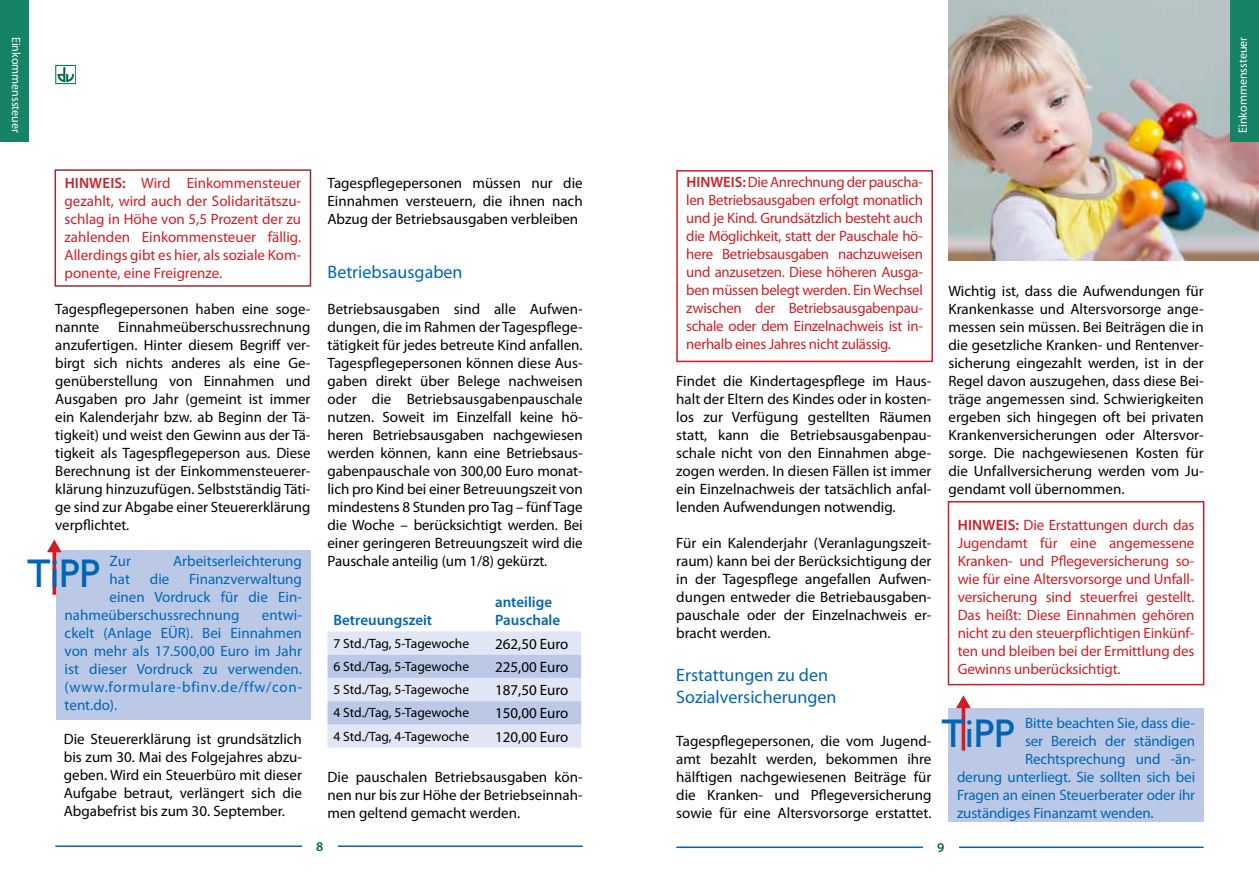
<style>
.page{position:relative;width:1259px;height:893px;background:#fff}
.page>*{position:absolute;margin:0;border:0;box-sizing:border-box;transform-origin:0 0}
.t1{font:500 40.8px "Chantilly";color:#0066b3}
.t2{font:18px/21.6px "Myriad Pro";color:#0066b3}
.t3{font:15px/18px "Myriad Pro";color:#000;text-align:justify}
.t4{font:15px/18px "Myriad Pro";letter-spacing:-.01em;color:#cf1f25;text-align:justify}
.t5{font:15px/18px "Myriad Pro";letter-spacing:-.01em;color:#0066b3;text-align:justify}
.t6{font:600 15px/18px "Myriad Pro";color:#0066b3}
.t7{font:13.5px "Myriad Pro";color:#000}
.t8{font:600 13.5px "Myriad Pro";color:#006a45}
.t9{font:12px "Myriad Pro";color:#fff}
.s1{font-weight:600}
</style>
<div class="page">
<hr style="left:55px;top:845px;width:528px;height:2px;background:#0066b3">
<div style="left:302px;top:840px;width:36px;height:26px;background:#fff"></div>
<hr style="left:676px;top:846px;width:527px;height:2px;background:#0066b3">
<div style="left:923px;top:841px;width:35px;height:26px;background:#fff"></div>
<div style="left:55px;top:65px;width:21px;height:19px;border:1px solid #006a45"></div>
<svg style="left:57px;top:67px;width:19px;height:18px"></svg>
<div style="left:0;top:0;width:29px;height:141px;background:#168366"></div>
<svg style="left:327px;top:631px;width:254px;height:117px;background:#d2daee"></svg>
<div style="left:55px;top:169px;width:256px;height:118px;border:2px solid #962e34"></div>
<img style="left:948px;top:0;width:311px;height:260px">
<div style="left:56px;top:550px;width:254px;height:170px;background:#bbc9e7"></div>
<div style="left:676px;top:170px;width:257px;height:192px;border:2px solid #cf1f25"></div>
<div style="left:948px;top:708px;width:255px;height:114px;background:#bbc9e7"></div>
<div style="left:1230px;top:0;width:29px;height:141px;background:#168366"></div>
<div style="left:947px;top:501px;width:257px;height:184px;border:2px solid #cf1f25"></div>
<p class="t9" style="left:24px;top:37px;width:98px;rotate:90deg">Einkommenssteuer</p>
<p class="t4" style="left:65px;top:174px;width:238px"><span class="s1">Hinweis:</span> Wird Einkommensteuer gezahlt, wird auch der Solidaritätszu&shy;schlag in Höhe von 5,5 Prozent der zu zahlenden Einkommensteuer fällig.<br>Allerdings gibt es hier, als soziale Kom&shy;ponente, eine Freigrenze.</p>
<p class="t3" style="left:55px;top:300px;width:257px">Tagespflegepersonen haben eine soge&shy;nannte</p>
<p class="t3" style="left:55px;top:318px;width:257px;text-indent:63px">Einnahmeüberschussrechnung anzufertigen. Hinter diesem Begriff ver&shy;birgt sich nichts anderes als eine Ge&shy;genüberstellung von Einnahmen und Ausgaben pro Jahr (gemeint ist immer ein Kalenderjahr bzw. ab Beginn der Tä&shy;tigkeit) und weist den Gewinn aus der Tä&shy;tigkeit als Tagespflegeperson aus. Diese Berechnung ist der Einkommensteuerer&shy;klärung hinzuzufügen. Selbstständig Täti&shy;ge sind zur Abgabe einer Steuererklärung verpflichtet.</p>
<p class="t5" style="left:110px;top:552px;width:23px">Zur</p>
<p class="t5" style="left:173px;top:552px;width:130px">Arbeitserleichterung</p>
<p class="t5" style="left:110px;top:570px;width:22px">hat</p>
<p class="t5" style="left:150px;top:570px;width:21px">die</p>
<p class="t5" style="left:189px;top:570px;width:114px">Finanzverwaltung</p>
<p class="t5" style="left:110px;top:588px;width:194px">einen Vordruck für die Ein-</p>
<p class="t5" style="left:65px;top:606px;width:176px">nahmeüberschussrechnung</p>
<h1 class="t1" style="left:27px;top:551px;width:52px">TiPP</h1>
<p class="t5" style="left:65px;top:606px;width:239px;text-indent:197px">entwi&shy;ckelt (Anlage EÜR). Bei Einnahmen von mehr als 17.500,00 Euro im Jahr ist dieser Vordruck zu verwenden. (www.formulare-bfinv.de/ffw/con&shy;tent.do).</p>
<p class="t3" style="left:64px;top:729px;width:240px">Die Steuererklärung ist grundsätzlich bis zum 30. Mai des Folgejahres abzu&shy;geben. Wird ein Steuerbüro mit dieser Aufgabe betraut, verlängert sich die Abgabefrist bis zum 30. September.</p>
<p class="t3" style="left:327px;top:174px;width:257px">Tagespflegepersonen müssen nur die Einnahmen versteuern, die ihnen nach Abzug der Betriebsausgaben verbleiben</p>
<p class="t2" style="left:327px;top:261px;width:137px">Betriebsausgaben</p>
<p class="t3" style="left:327px;top:300px;width:257px">Betriebsausgaben sind alle Aufwen&shy;dungen, die im Rahmen der Tagespflege&shy;tätigkeit für jedes betreute Kind anfallen.<br>Tagespflegepersonen können diese Aus&shy;gaben direkt über Belege nachweisen oder die Betriebsausgabenpauschale nutzen. Soweit im Einzelfall keine hö&shy;heren Betriebsausgaben nachgewiesen werden können, kann eine Betriebsaus&shy;gabenpauschale von 300,00 Euro monat&shy;lich pro Kind bei einer Betreuungszeit von mindestens 8 Stunden pro Tag – fünf Tage die Woche – berücksichtigt werden. Bei einer geringeren Betreuungszeit wird die Pauschale anteilig (um 1/8) gekürzt.</p>
<p class="t6" style="left:333px;top:611px;width:100px">Betreuungszeit</p>
<p class="t6" style="left:495px;top:593px;width:67px">anteilige<br>Pauschale</p>
<p class="t7" style="left:333px;top:635px;width:137px">7 Std./Tag, 5-Tagewoche</p>
<p class="t3" style="left:495px;top:634px;width:75px">262,50 Euro</p>
<p class="t7" style="left:333px;top:658px;width:137px">6 Std./Tag, 5-Tagewoche</p>
<p class="t3" style="left:495px;top:658px;width:75px">225,00 Euro</p>
<p class="t7" style="left:333px;top:681px;width:137px">5 Std./Tag, 5-Tagewoche</p>
<p class="t3" style="left:495px;top:681px;width:75px">187,50 Euro</p>
<p class="t7" style="left:333px;top:704px;width:137px">4 Std./Tag, 5-Tagewoche</p>
<p class="t3" style="left:495px;top:704px;width:75px">150,00 Euro</p>
<p class="t7" style="left:333px;top:728px;width:137px">4 Std./Tag, 4-Tagewoche</p>
<p class="t3" style="left:495px;top:727px;width:75px">120,00 Euro</p>
<p class="t3" style="left:327px;top:768px;width:257px">Die pauschalen Betriebsausgaben kön&shy;nen nur bis zur Höhe der Betriebseinnah&shy;men geltend gemacht werden.</p>
<p class="t4" style="left:686px;top:173px;width:238px"><span class="s1">Hinweis:</span> Die Anrechnung der pauscha&shy;len Betriebsausgaben erfolgt monatlich und je Kind. Grundsätzlich besteht auch die Möglichkeit, statt der Pauschale hö&shy;here Betriebsausgaben nachzuweisen und anzusetzen. Diese höheren Ausga&shy;ben müssen belegt werden. Ein Wechsel zwischen der Betriebsausgabenpau&shy;schale oder dem Einzelnachweis ist in&shy;nerhalb eines Jahres nicht zulässig.</p>
<p class="t3" style="left:676px;top:372px;width:257px">Findet die Kindertagespflege im Haus&shy;halt der Eltern des Kindes oder in kosten&shy;los zur Verfügung gestellten Räumen statt, kann die Betriebsausgabenpau&shy;schale nicht von den Einnahmen abge&shy;zogen werden. In diesen Fällen ist immer ein Einzelnachweis der tatsächlich anfal&shy;lenden Aufwendungen notwendig.</p>
<p class="t3" style="left:676px;top:534px;width:257px">Für ein Kalenderjahr (Veranlagungszeit&shy;raum) kann bei der Berücksichtigung der in der Tagespflege angefallen Aufwen&shy;dungen entweder die Betriebausgaben&shy;pauschale oder der Einzelnachweis er&shy;bracht werden.</p>
<p class="t2" style="left:676px;top:664px;width:162px">Erstattungen zu den<br>Sozialversicherungen</p>
<p class="t3" style="left:676px;top:732px;width:257px">Tagespflegepersonen, die vom Jugend&shy;amt bezahlt werden, bekommen ihre hälftigen nachgewiesenen Beiträge für die Kranken- und Pflegeversicherung sowie für eine Altersvorsorge erstattet.</p>
<p class="t3" style="left:948px;top:282px;width:257px">Wichtig ist, dass die Aufwendungen für Krankenkasse und Altersvorsorge ange&shy;messen sein müssen. Bei Beiträgen die in die gesetzliche Kranken- und Rentenver&shy;sicherung eingezahlt werden, ist in der Regel davon auszugehen, dass diese Bei&shy;träge angemessen sind. Schwierigkeiten ergeben sich hingegen oft bei privaten Krankenversicherungen oder Altersvor&shy;sorge. Die nachgewiesenen Kosten für die Unfallversicherung werden vom Ju&shy;gendamt voll übernommen.</p>
<p class="t4" style="left:957px;top:516px;width:238px"><span class="s1">Hinweis:</span> Die Erstattungen durch das Jugendamt für eine angemessene Kranken- und Pflegeversicherung so&shy;wie für eine Altersvorsorge und Unfall&shy;versicherung sind steuerfrei gestellt.<br>Das heißt: Diese Einnahmen gehören nicht zu den steuerpflichtigen Einkünf&shy;ten und bleiben bei der Ermittlung des Gewinns unberücksichtigt.</p>
<p class="t5" style="left:1025px;top:714px;width:172px">Bitte beachten Sie, dass die-</p>
<p class="t5" style="left:1025px;top:732px;width:172px">ser Bereich der ständigen</p>
<p class="t5" style="left:1025px;top:750px;width:172px">Rechtsprechung und -än-</p>
<p class="t5" style="left:957px;top:768px;width:240px">derung unterliegt. Sie sollten sich bei</p>
<p class="t5" style="left:957px;top:786px;width:240px">Fragen an einen Steuerberater oder ihr</p>
<p class="t5" style="left:957px;top:804px;width:198px">zuständiges Finanzamt wenden.</p>
<h1 class="t1" style="left:942px;top:712px;width:52px">TiPP</h1>
<p class="t8" style="left:316px;top:837px;width:9px">8</p>
<p class="t8" style="left:937px;top:838px;width:9px">9</p>
<p class="t9" style="left:1235px;top:133px;width:98px;rotate:-90deg">Einkommenssteuer</p>
</div>
